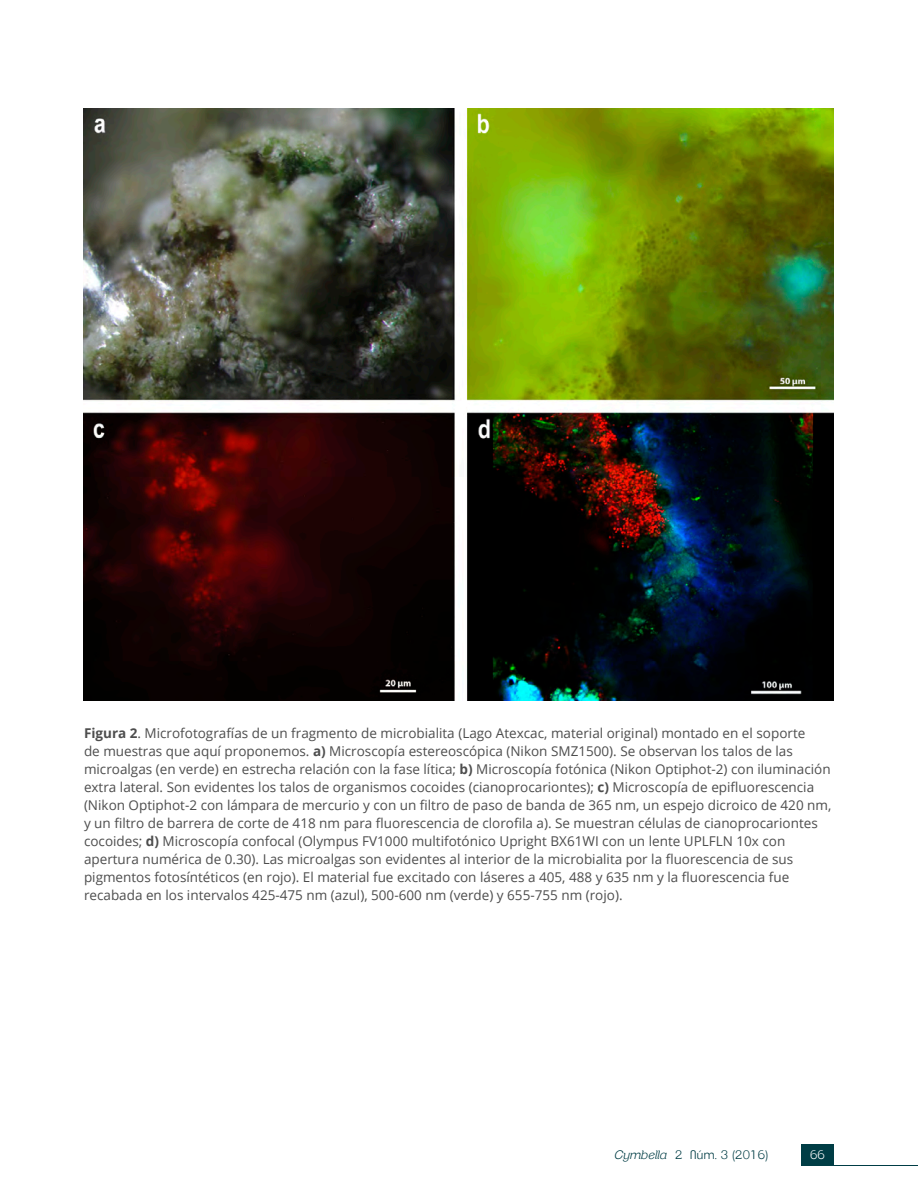
<style>
.page{position:relative;width:918px;height:1188px;background:#fff}
.page>*{position:absolute;margin:0;border:0;box-sizing:border-box;transform-origin:0 0}
.Pies{font:13.5px/18px "Open Sans";color:#4d4d4d}
.t1{font:300 12px "Clemente P Dae";letter-spacing:.025em;color:#003d45}
.t2{font:300 12px "Clemente P Dae";color:#fff}
.s1{font-weight:700}
.s2{font-family:"Clemente P Daf";font-style:italic}
</style>
<div class="page">
<div style="left:801px;top:1144px;width:33px;height:22px;background:#003d45"></div>
<hr style="left:801px;top:1165px;width:117px;height:1px;background:#003d45">
<img style="left:84px;top:108px;width:750px;height:592px">
<p class="Pies" style="left:84px;top:724px;width:749px"><span class="s1">Figura 2</span>. Microfotografías de un fragmento de microbialita (Lago Atexcac, material original) montado en el soporte<br>de muestras que aquí proponemos. <span class="s1">a)</span> Microscopía estereoscópica (Nikon SMZ1500). Se observan los talos de las microalgas (en verde) en estrecha relación con la fase lítica; <span class="s1">b)</span> Microscopía fotónica (Nikon Optiphot-2) con iluminación extra lateral. Son evidentes los talos de organismos cocoides (cianoprocariontes); <span class="s1">c)</span> Microscopía de epifluorescencia (Nikon Optiphot-2 con lámpara de mercurio y con un filtro de paso de banda de 365 nm, un espejo dicroico de 420 nm, y un filtro de barrera de corte de 418 nm para fluorescencia de clorofila a). Se muestran células de cianoprocariontes cocoides; <span class="s1">d)</span> Microscopía confocal (Olympus FV1000 multifotónico Upright BX61WI con un lente UPLFLN 10x con apertura numérica de 0.30). Las microalgas son evidentes al interior de la microbialita por la fluorescencia de sus pigmentos fotosíntéticos (en rojo). El material fue excitado con láseres a 405, 488 y 635 nm y la fluorescencia fue recabada en los intervalos 425-475 nm (azul), 500-600 nm (verde) y 655-755 nm (rojo).</p>
<p class="t1" style="left:615px;top:1148px;width:155px"><span class="s2">Cymbella</span> 2 Núm. 3 (2016)</p>
<p class="t2" style="left:810px;top:1148px;width:16px">66</p>
</div>
